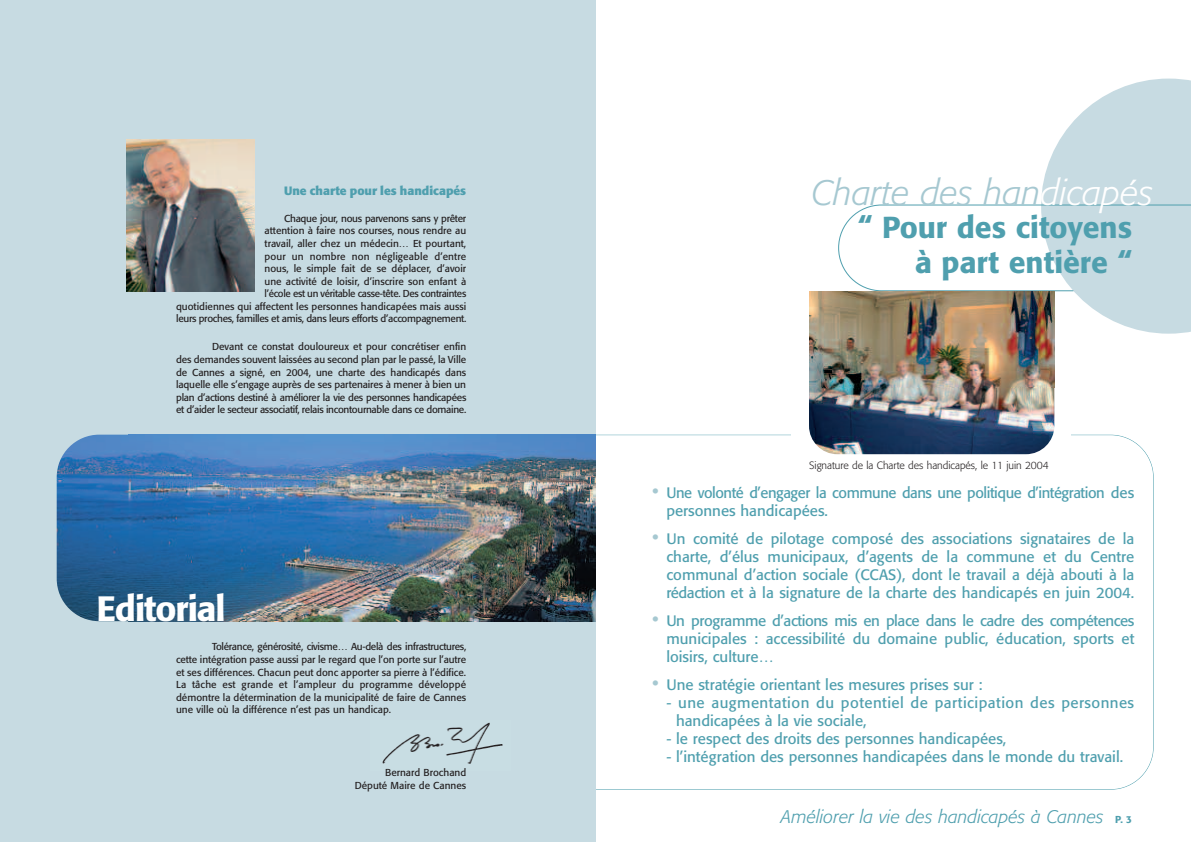
<style>
.page{position:relative;width:1191px;height:842px;background:#fff}
.page>*{position:absolute;margin:0;border:0;box-sizing:border-box;transform-origin:0 0}
.t1{font:italic 300 35px "Formata";color:#a6c8d1}
.t2{font:500 34.9px "Formata";letter-spacing:-.03em;color:#fff}
.t3{font:500 30px/35px "Formata";color:#4f9fae;text-align:right}
.t4{font:italic 300 18px "Formata";color:#4f9fae}
.t5{font:15px/18px "Formata";color:#4f9fae;text-align:justify}
.t6{font:15px/18px "Formata";letter-spacing:-.03em;color:#4f9fae}
.t7{font:15px/18px "Formata";letter-spacing:.03em;color:#4f9fae}
.t8{font:700 12px "Formata";color:#4f9fae}
.t9{font:300 10.5px "Formata";color:#231f20}
.t10{font:10px/12.6px "Formata";color:#231f20;text-align:right}
.s1{color:#fff}
.s2{font-size:20px;color:#a6c8d1}
.s3{font-weight:500;font-style:normal;font-size:10px}
</style>
<div class="page">
<div style="left:0;top:0;width:595px;height:842px;background:#c7dbe2"></div>
<svg style="left:838px;top:79px;width:353px;height:255px"></svg>
<img style="left:194px;top:435px;width:401px;height:186px">
<img style="left:57px;top:435px;width:137px;height:186px">
<img style="left:382px;top:722px;width:121px;height:42px">
<img style="left:126px;top:139px;width:128px;height:152px">
<img style="left:809px;top:387px;width:245px;height:67px">
<img style="left:809px;top:291px;width:245px;height:96px">
<p class="t8" style="left:284px;top:186px;width:184px">Une charte pour les handicapés</p>
<p class="t10" style="left:176px;top:213px;width:292px">Chaque jour, nous parvenons sans y prêter<br>attention à faire nos courses, nous rendre au<br>travail, aller chez un médecin… Et pourtant,<br>pour un nombre non négligeable d’entre<br>nous, le simple fait de se déplacer, d’avoir<br>une activité de loisir, d’inscrire son enfant à<br>l’école est un véritable casse-tête. Des contraintes<br>quotidiennes qui affectent les personnes handicapées mais aussi leurs proches, familles et amis, dans leurs efforts d’accompagnement.</p>
<p class="t10" style="left:176px;top:341px;width:292px;text-align:justify;text-indent:36px">Devant ce constat douloureux et pour concrétiser enfin des demandes souvent laissées au second plan par le passé, la Ville de Cannes a signé, en 2004, une charte des handicapés dans laquelle elle s’engage auprès de ses partenaires à mener à bien un plan d’actions destiné à améliorer la vie des personnes handicapées et d’aider le secteur associatif, relais incontournable dans ce domaine.</p>
<h2 class="t2" style="left:96px;top:594px;width:131px">Editorial</h2>
<p class="t10" style="left:176px;top:641px;width:292px;text-align:justify;text-indent:36px">Tolérance, générosité, civisme… Au-delà des infrastructures, cette intégration passe aussi par le regard que l’on porte sur l’autre et ses différences. Chacun peut donc apporter sa pierre à l’édifice.<br>La tâche est grande et l’ampleur du programme développé démontre la détermination de la municipalité de faire de Cannes une ville où la différence n’est pas un handicap.</p>
<p class="t10" style="left:355px;top:767px;width:113px">Bernard Brochand<br>Député Maire de Cannes</p>
<h1 class="t1" style="left:812px;top:178px;width:343px">Charte des han<span class="s1">dicapés</span></h1>
<h3 class="t3" style="left:858px;top:213px;width:275px">“ Pour des citoyens à part entière “</h3>
<p class="t9" style="left:809px;top:461px;width:241px">Signature de la Charte des handicapés, le 11 juin 2004</p>
<h3 class="t6" style="left:666px;top:485px;width:469px;text-indent:-14px"><span class="s2">•</span> Une volonté d’engager la commune dans une politique d’intégration des personnes handicapées.</h3>
<p class="t5" style="left:666px;top:531px;width:469px;text-indent:-14px"><span class="s2">•</span> Un comité de pilotage composé des associations signataires de la charte, d’élus municipaux, d’agents de la commune et du Centre communal d’action sociale (CCAS), dont le travail a déjà abouti à la rédaction et à la signature de la charte des handicapés en juin 2004.</p>
<h3 class="t5" style="left:666px;top:613px;width:469px;text-indent:-14px"><span class="s2">•</span> Un programme d’actions mis en place dans le cadre des compétences municipales : accessibilité du domaine public, éducation, sports et loisirs, culture…</h3>
<h3 class="t5" style="left:652px;top:677px;width:332px"><span class="s2">•</span> Une stratégie orientant les mesures prises sur :</h3>
<h3 class="t7" style="left:676px;top:695px;width:460px;text-indent:-10px">- une augmentation du potentiel de participation des personnes handicapées à la vie sociale,</h3>
<h3 class="t5" style="left:666px;top:731px;width:341px">- le respect des droits des personnes handicapées,</h3>
<h3 class="t5" style="left:666px;top:749px;width:458px">- l’intégration des personnes handicapées dans le monde du travail.</h3>
<h3 class="t4" style="left:781px;top:809px;width:352px">Améliorer la vie des handicapés à Cannes <span class="s3">P. 3</span></h3>
</div>
